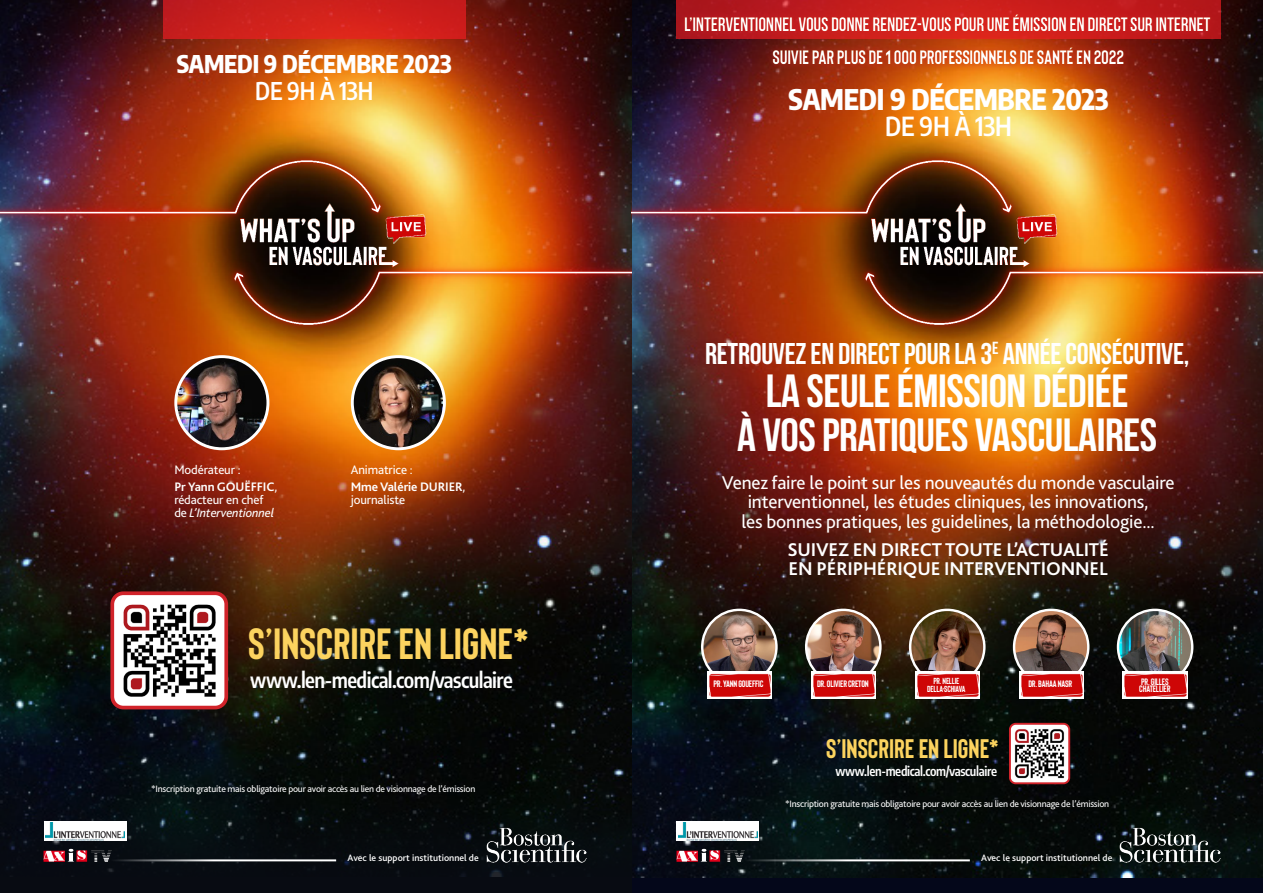
<style>
.page{position:relative;width:1263px;height:893px;background:#fff}
.page>*{position:absolute;margin:0;border:0;box-sizing:border-box;transform-origin:0 0}
.t1{font:700 46.5px/43.5px "Bebas Neue";letter-spacing:-.01em;color:#fff;text-align:center}
.t2{font:700 43.65px "Bison";color:#fcd35f}
.t3{font:700 30px "Bebas Neue";letter-spacing:-.01em;color:#fff}
.t4{font:800 27.9px "Encode Sans Condensed";letter-spacing:-.01em;color:#fff}
.t5{font:700 26.85px "Bison";color:#fcd35f}
.t6{font:600 25.8px "Encode Sans Condensed";letter-spacing:-.01em;color:#fff}
.t7{font:800 24px "Encode Sans Condensed";letter-spacing:-.01em;color:#fff}
.t8{font:600 24px "Encode Sans Condensed";letter-spacing:-.01em;color:#fff}
.t9{font:600 21px "Encode Sans Condensed";letter-spacing:-.025em;color:#fff}
.t10{font:700 19.5px "Bebas Neue";letter-spacing:-.01em;color:#fff}
.t11{font:700 19.5px "Bison";letter-spacing:-.01em;color:#fff}
.t12{font:19.35px/19.4px "Bliss 2";letter-spacing:-.01em;color:#fff;text-align:center}
.t13{font:700 19.35px/19.4px "Bliss 2";letter-spacing:-.01em;color:#fff}
.t14{font:700 12.9px/17.1px "Bliss 2";letter-spacing:-.01em;color:#fff}
.t15{font:12.9px/12.9px "Bliss 2";letter-spacing:-.01em;color:#fff}
.t16{font:600 12.9px "Encode Sans Condensed";letter-spacing:-.025em;color:#fff}
.t17{font:500 9.75px "Bliss 2";color:#fff}
.t18{font:9.6px "Bliss 2";letter-spacing:-.025em;color:#fff}
.t19{font:700 9.3px/7.8px "Bison";letter-spacing:-.02em;color:#fff}
.t20{font:700 8.85px/7.8px "Bison";letter-spacing:-.02em;color:#fff;text-align:center}
.s1{font-weight:400}
.s2{font-style:italic}
</style>
<div class="page">
<img style="left:631px;top:0;width:632px;height:877px">
<img style="left:0;top:0;width:631px;height:893px">
<svg style="left:676px;top:0;width:544px;height:13px;background:#bf1b1c"></svg>
<img style="left:0;top:153px;width:1263px;height:202px">
<img style="left:674px;top:846px;width:73px;height:18px">
<img style="left:41px;top:846px;width:73px;height:18px">
<svg style="left:677px;top:822px;width:82px;height:19px"></svg>
<img style="left:678px;top:823px;width:79px;height:17px">
<svg style="left:44px;top:822px;width:82px;height:19px"></svg>
<img style="left:45px;top:823px;width:79px;height:17px">
<div style="left:677px;top:7px;width:540px;height:32px;background:#d1232a;opacity:.68"></div>
<div style="left:630px;top:13px;width:633px;height:27px;background:#fcd35f;opacity:.75"></div>
<div style="left:766px;top:41px;width:365px;height:31px;background:#d1232a;opacity:.68"></div>
<div style="left:658px;top:45px;width:581px;height:28px;background:#fcd35f;opacity:.75"></div>
<img style="left:1010px;top:724px;width:59px;height:59px">
<div style="left:1009px;top:723px;width:61px;height:61px;border:2px solid #d1232a;border-radius:6px"></div>
<img style="left:112px;top:593px;width:114px;height:114px">
<div style="left:110px;top:591px;width:118px;height:118px;border:4px solid #d1232a;border-radius:11px"></div>
<img style="left:176px;top:357px;width:92px;height:92px;border-radius:46px">
<div style="left:174px;top:355px;width:95px;height:95px;border:3px solid #fff;border-radius:50%"></div>
<img style="left:352px;top:357px;width:92px;height:92px;border-radius:46px">
<div style="left:351px;top:355px;width:95px;height:95px;border:3px solid #fff;border-radius:50%"></div>
<img style="left:1014px;top:610px;width:74px;height:74px;border-radius:37px">
<div style="left:1013px;top:609px;width:76px;height:76px;border:2px solid #fff;border-radius:50%"></div>
<img style="left:1019px;top:671px;width:64px;height:28px">
<img style="left:702px;top:610px;width:74px;height:74px;border-radius:37px">
<div style="left:701px;top:609px;width:77px;height:76px;border:2px solid #fff;border-radius:50%"></div>
<img style="left:707px;top:671px;width:64px;height:28px">
<img style="left:806px;top:610px;width:74px;height:74px;border-radius:37px">
<div style="left:805px;top:609px;width:77px;height:76px;border:2px solid #fff;border-radius:50%"></div>
<img style="left:811px;top:671px;width:64px;height:28px">
<img style="left:910px;top:610px;width:74px;height:74px">
<div style="left:909px;top:609px;width:76px;height:76px;border:2px solid #fff;border-radius:50%"></div>
<img style="left:915px;top:671px;width:64px;height:28px">
<img style="left:1118px;top:610px;width:74px;height:74px;border-radius:37px">
<div style="left:1117px;top:609px;width:76px;height:76px;border:2px solid #fff;border-radius:50%"></div>
<img style="left:1123px;top:671px;width:64px;height:28px">
<svg style="left:163px;top:0;width:303px;height:38px;background:#ce201b"></svg>
<hr style="left:110px;top:859px;width:226px;height:2px;background:#fff">
<img style="left:486px;top:827px;width:101px;height:35px">
<hr style="left:744px;top:859px;width:226px;height:2px;background:#fff">
<img style="left:1120px;top:827px;width:100px;height:35px">
<h3 class="t7" style="left:177px;top:46px;width:276px">SAMEDI 9 DÉCEMBRE 2023</h3>
<h3 class="t8" style="left:255px;top:74px;width:120px">DE 9H À 13H</h3>
<h3 class="t14" style="left:174px;top:461px;width:104px"><span class="s1">Modérateur :<br></span>Pr Yann GOUËFFIC<span class="s1">,</span></h3>
<h3 class="t15" style="left:174px;top:493px;width:101px">rédacteur en chef de <span class="s2">L’Interventionnel</span></h3>
<h3 class="t14" style="left:351px;top:461px;width:116px"><span class="s1">Animatrice :<br></span>Mme Valérie DURIER<span class="s1">,</span></h3>
<h3 class="t15" style="left:351px;top:493px;width:56px">journaliste</h3>
<h2 class="t2" style="left:248px;top:620px;width:282px">S’INSCRIRE EN LIGNE*</h2>
<h3 class="t9" style="left:250px;top:664px;width:264px">www.len-medical.com/vasculaire</h3>
<p class="t18" style="left:151px;top:782px;width:326px">*Inscription gratuite mais obligatoire pour avoir accès au lien de visionnage de l’émission</p>
<h3 class="t10" style="left:684px;top:14px;width:528px">L’INTERVENTIONNEL VOUS DONNE RENDEZ-VOUS POUR UNE ÉMISSION EN DIRECT SUR INTERNET</h3>
<h3 class="t11" style="left:772px;top:47px;width:353px">SUIVIE PAR PLUS DE 1 000 PROFESSIONNELS DE SANTÉ EN 2022</h3>
<h3 class="t4" style="left:789px;top:78px;width:321px">SAMEDI 9 DÉCEMBRE 2023</h3>
<h3 class="t6" style="left:885px;top:107px;width:128px">DE 9H À 13H</h3>
<h3 class="t3" style="left:705px;top:337px;width:486px">RETROUVEZ EN DIRECT POUR LA 3<sup>E</sup> ANNÉE CONSÉCUTIVE,</h3>
<h1 class="t1" style="left:737px;top:369px;width:422px">LA SEULE ÉMISSION DÉDIÉE<br>À VOS PRATIQUES VASCULAIRES</h1>
<h3 class="t12" style="left:722px;top:473px;width:454px">Venez faire le point sur les nouveautés du monde vasculaire interventionnel, les études cliniques, les innovations,<br>les bonnes pratiques, les guidelines, la méthodologie...</h3>
<h3 class="t13" style="left:787px;top:540px;width:323px">SUIVEZ EN DIRECT TOUTE L’ACTUALITÉ<br>EN PÉRIPHÉRIQUE INTERVENTIONNEL</h3>
<p class="t20" style="left:927px;top:677px;width:40px">PR. NELLIE<br>DELLA-SCHIAVA</p>
<p class="t19" style="left:1139px;top:677px;width:33px">PR. GILLES<br>CHATELLIER</p>
<p class="t19" style="left:713px;top:680px;width:52px">PR. YANN GOUEFFIC</p>
<p class="t19" style="left:817px;top:680px;width:53px">DR. OLIVIER CRETON</p>
<p class="t19" style="left:1028px;top:680px;width:45px">DR. BAHAA NASR</p>
<h3 class="t5" style="left:826px;top:734px;width:174px">S’INSCRIRE EN LIGNE*</h3>
<h3 class="t16" style="left:835px;top:762px;width:163px">www.len-medical.com/vasculaire</h3>
<p class="t18" style="left:785px;top:798px;width:326px">*Inscription gratuite mais obligatoire pour avoir accès au lien de visionnage de l’émission</p>
<p class="t17" style="left:348px;top:852px;width:133px">Avec le support institutionnel de</p>
<p class="t17" style="left:981px;top:852px;width:133px">Avec le support institutionnel de</p>
</div>
